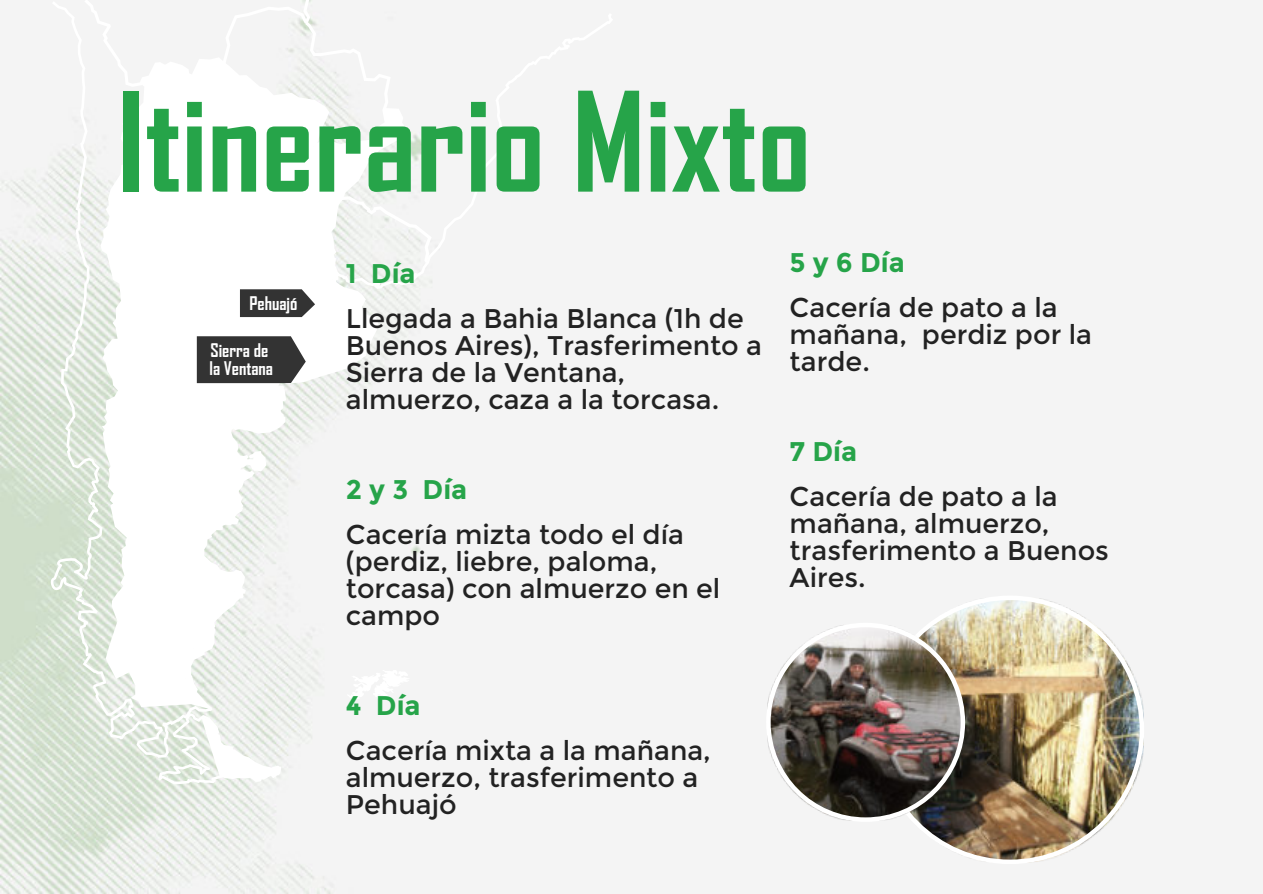
<style>
.page{position:relative;width:1263px;height:894px;background:#fff}
.page>*{position:absolute;margin:0;border:0;box-sizing:border-box;transform-origin:0 0}
.t1{font:700 132px "Agency FB";color:#26a449}
.t2{font:27px/27px "Montserrat";color:#222}
.t3{font:700 27px "Montserrat";color:#26a449}
.t4{font:700 18px/18px "Agency FB";color:#fff}
</style>
<div class="page">
<div style="left:0;top:0;width:1263px;height:893px;background:#f4f4f4"></div>
<img style="left:1px;top:166px;width:330px;height:727px">
<svg style="left:51px;top:2px;width:561px;height:755px"></svg>
<svg style="left:158px;top:713px;width:123px;height:70px"></svg>
<svg style="left:84px;top:0;width:307px;height:148px"></svg>
<svg style="left:338px;top:196px;width:94px;height:67px"></svg>
<img style="left:912px;top:598px;width:232px;height:263px">
<img style="left:767px;top:624px;width:196px;height:196px">
<div style="left:766px;top:622px;width:199px;height:199px;border:4px solid #fff;border-radius:50%"></div>
<svg style="left:197px;top:336px;width:109px;height:47px;background:#424242"></svg>
<svg style="left:240px;top:289px;width:75px;height:28px;background:#464646"></svg>
<h1 class="t1" style="left:118px;top:91px;width:695px">Itinerario Mixto</h1>
<p class="t4" style="left:249px;top:295px;width:50px">Pehuajó</p>
<p class="t4" style="left:209px;top:342px;width:65px">Sierra de la Ventana</p>
<p class="t3" style="left:346px;top:256px;width:71px">1 Día</p>
<p class="t2" style="left:346px;top:304px;width:418px">Llegada a Bahia Blanca (1h de<br>Buenos Aires), Trasferimento a<br>Sierra de la Ventana, almuerzo, caza a la torcasa.</p>
<p class="t3" style="left:346px;top:472px;width:123px">2y3 Día</p>
<p class="t2" style="left:346px;top:520px;width:376px">Cacería mizta todo el día (perdiz, liebre, paloma, torcasa) con almuerzo en el campo</p>
<p class="t3" style="left:346px;top:688px;width:76px">4 Día</p>
<p class="t2" style="left:346px;top:736px;width:367px">Cacería mixta a la mañana, almuerzo, trasferimento a<br>Pehuajó</p>
<p class="t3" style="left:790px;top:245px;width:117px">5y6Día</p>
<p class="t2" style="left:790px;top:293px;width:304px">Cacería de pato a la mañana, perdiz por la tarde.</p>
<p class="t3" style="left:790px;top:434px;width:69px">7 Día</p>
<p class="t2" style="left:790px;top:482px;width:321px">Cacería de pato a la mañana, almuerzo, trasferimento a Buenos<br>Aires.</p>
</div>
